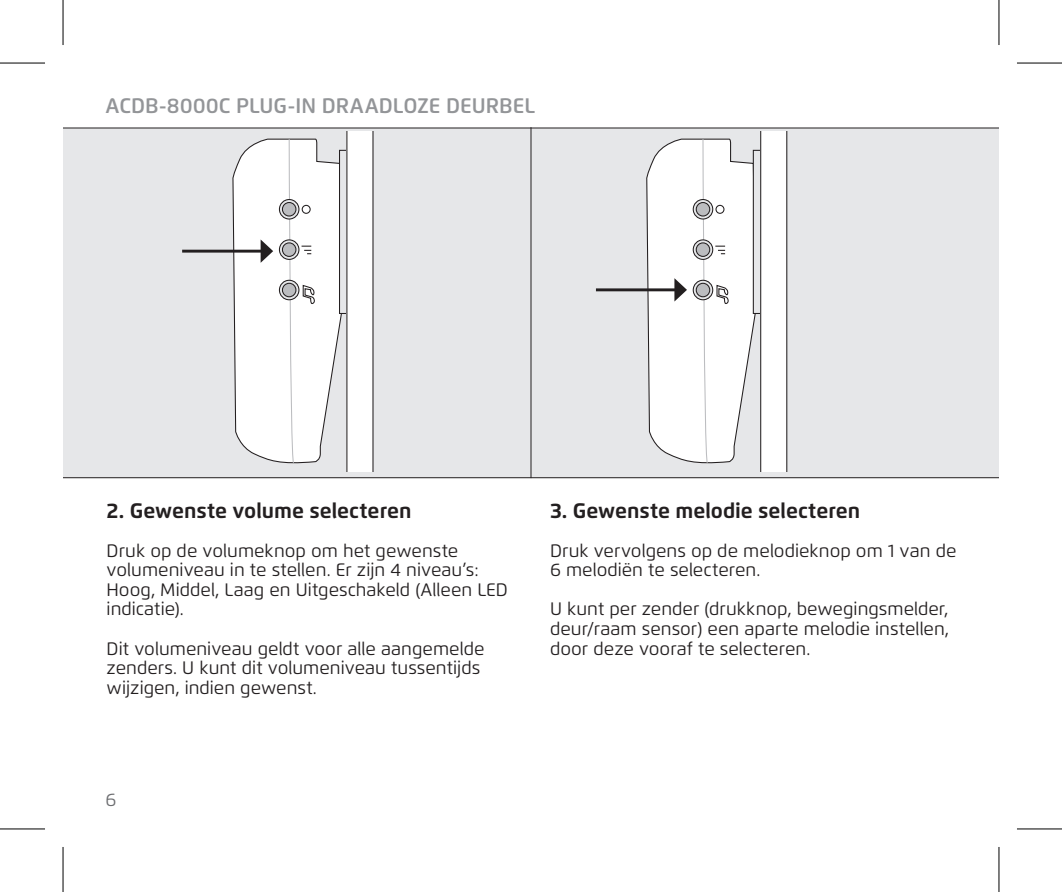
<style>
.page{position:relative;width:1062px;height:892px;background:#fff}
.page>*{position:absolute;margin:0;border:0;box-sizing:border-box;transform-origin:0 0}
.t1{font:700 21px "Flexo";color:#231f20}
.t2{font:600 21px "Flexo";color:#939598}
.t3{font:18px/19.5px "Flexo";color:#231f20}
.t4{font:18px "Flexo";color:#6c6d70}
</style>
<div class="page">
<div style="left:63px;top:128px;width:935px;height:350px;background:#e6e7e9"></div>
<hr style="left:182px;top:250px;width:80px;height:2px;background:#231f20">
<svg style="left:231px;top:131px;width:142px;height:340px"></svg>
<hr style="left:596px;top:288px;width:79px;height:3px;background:#231f20">
<svg style="left:645px;top:131px;width:142px;height:340px"></svg>
<hr style="left:530px;top:127px;width:1px;height:351px;background:#231f20">
<svg style="left:0;top:829px;width:45px;height:1px"></svg>
<svg style="left:1017px;top:829px;width:44px;height:1px"></svg>
<hr style="left:0;top:62px;width:45px;height:2px;background:#000">
<hr style="left:1016px;top:62px;width:45px;height:2px;background:#000">
<hr style="left:0;top:828px;width:45px;height:1px;background:#000">
<hr style="left:1016px;top:828px;width:45px;height:1px;background:#000">
<hr style="left:62px;top:0;width:2px;height:45px;background:#000">
<hr style="left:62px;top:846px;width:2px;height:45px;background:#000">
<hr style="left:998px;top:0;width:1px;height:45px;background:#000">
<hr style="left:998px;top:846px;width:1px;height:45px;background:#000">
<p class="t2" style="left:106px;top:92px;width:431px">ACDB-8000C PLUG-IN DRAADLOZE DEURBEL</p>
<p class="t1" style="left:107px;top:497px;width:306px">2. Gewenste volume selecteren</p>
<p class="t3" style="left:107px;top:541px;width:353px">Druk op de volumeknop om het gewenste</p>
<p class="t3" style="left:107px;top:560px;width:373px">volumeniveau in te stellen. Er zijn 4 niveau’s:</p>
<p class="t3" style="left:107px;top:580px;width:403px">Hoog, Middel, Laag en Uitgeschakeld (Alleen LED</p>
<p class="t3" style="left:107px;top:599px;width:79px">indicatie).</p>
<p class="t3" style="left:107px;top:638px;width:379px">Dit volumeniveau geldt voor alle aangemelde</p>
<p class="t3" style="left:107px;top:658px;width:375px">zenders. U kunt dit volumeniveau tussentijds</p>
<p class="t3" style="left:107px;top:677px;width:212px">wijzigen, indien gewenst.</p>
<p class="t4" style="left:106px;top:789px;width:12px">6</p>
<p class="t1" style="left:550px;top:497px;width:312px">3. Gewenste melodie selecteren</p>
<p class="t3" style="left:550px;top:541px;width:408px">Druk vervolgens op de melodieknop om 1 van de<br>6 melodiën te selecteren.</p>
<p class="t3" style="left:550px;top:599px;width:400px;text-align:justify">U kunt per zender (drukknop, bewegingsmelder, deur/raam sensor) een aparte melodie instellen, door deze vooraf te selecteren.</p>
</div>
